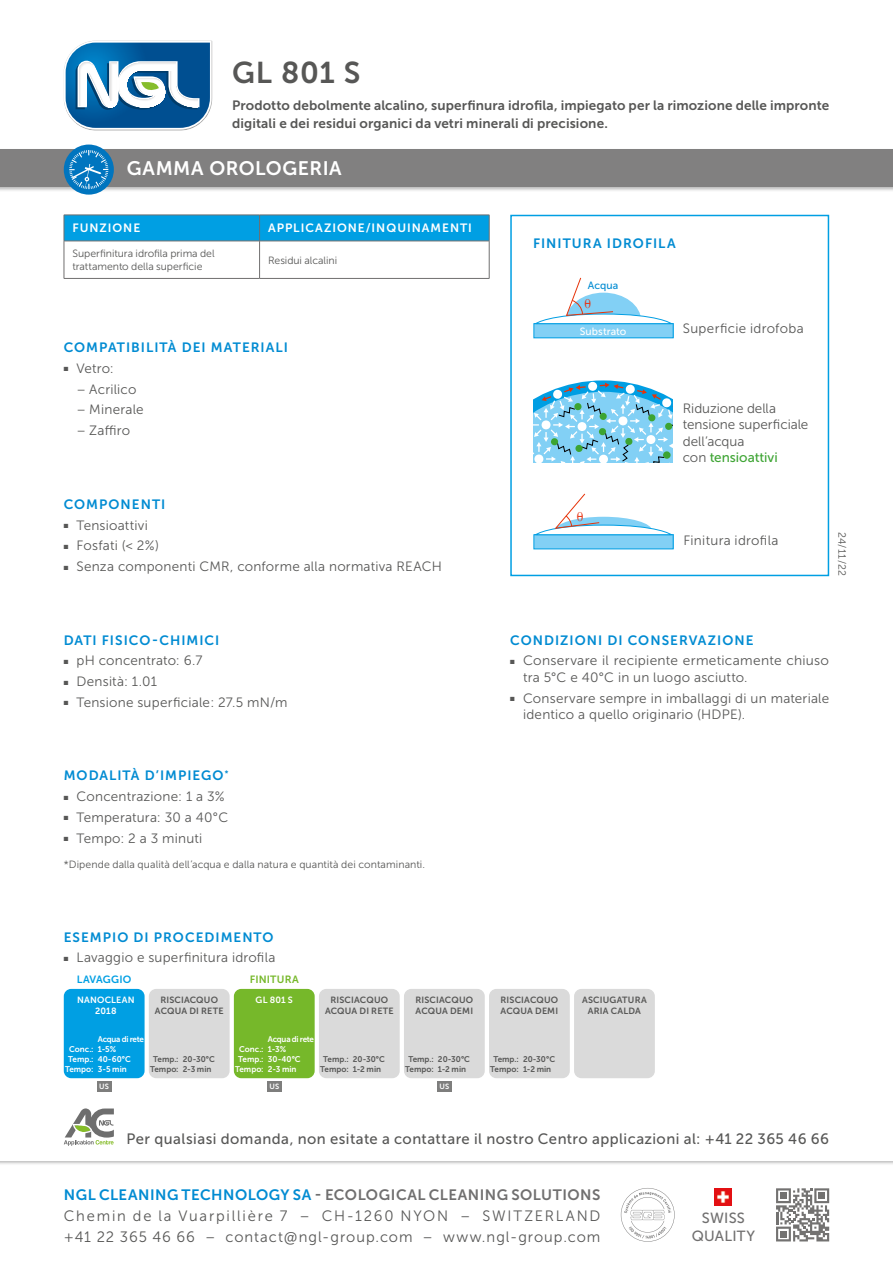
<style>
.page{position:relative;width:893px;height:1263px;background:#fff}
.page>*{position:absolute;margin:0;border:0;box-sizing:border-box;transform-origin:0 0}
.t1{font:30px "Museo Sans 700";color:#575756}
.t2{font:19.5px "Museo Sans 700";letter-spacing:.025em;color:#fff}
.t3{font:15px/21px "Museo Sans 300";letter-spacing:.105em;color:#575756}
.t4{font:15px "Museo Sans 500";letter-spacing:.03em;color:#575756}
.t5{font:15px "Museo Sans 700";letter-spacing:.035em;color:#706f6f}
.t6{font:14.7px/17.7px "Museo Sans 500";letter-spacing:.015em;color:#706f6f;text-align:center}
.t7{font:13.5px/16.5px "Museo Sans 300";letter-spacing:.015em;color:#575756}
.t8{font:13.5px/18px "Museo Sans 700";letter-spacing:.01em;color:#575756}
.t9{font:13.5px "Museo Sans 700";letter-spacing:.075em;color:#008bd2}
.t10{font:13.5px/16.5px "Museo Sans 300";letter-spacing:-.005em;color:#575756}
.t11{font:13.5px "Museo Sans 500";color:#3fa535}
.t12{font:13.5px "Baskerville";color:#e63312}
.t13{font:12px "Museo Sans 700";letter-spacing:.08em;color:#fff}
.t14{font:10.5px/12.6px "Museo Sans 300";color:#575756}
.t15{font:10.5px "Museo Sans 500";letter-spacing:.005em;color:#fff}
.t16{font:10.5px "Museo Sans 700";letter-spacing:.015em;color:#76b82a}
.t17{font:10.5px "Museo Sans 700";letter-spacing:.015em;color:#009fe3}
.t18{font:10.5px "Museo Sans 500";letter-spacing:.005em;color:#008bd2}
.t19{font:9px/10.8px "Museo Sans 700";letter-spacing:.02em;color:#575756;text-align:center}
.t20{font:9px/10.8px "Museo Sans 700";letter-spacing:.02em;color:#fff;text-align:center}
.t21{font:8.25px/9.9px "Museo Sans 700";color:#575756;text-align:center}
.t22{font:8.25px/9.9px "Museo Sans 700";letter-spacing:-.03em;color:#fff}
.t23{font:8.25px/9.9px "Museo Sans 700";letter-spacing:-.005em;color:#fff;text-align:center}
.t24{font:7.5px "Museo Sans 700";color:#fff}
.s1{font-family:"Museo Sans 300";color:#575756}
.s2{color:#008bd2}
.s3{font-family:"Acumin Variable Concept"}
</style>
<div class="page">
<div style="left:0;top:148px;width:893px;height:45px;background:#000;opacity:.3"></div>
<div style="left:0;top:149px;width:893px;height:38px;background:#818080"></div>
<svg style="left:64px;top:1108px;width:50px;height:38px"></svg>
<img style="left:92px;top:130px;width:93px;height:1px">
<svg style="left:64px;top:41px;width:148px;height:89px"></svg>
<svg style="left:776px;top:1188px;width:53px;height:53px"></svg>
<img style="left:715px;top:1188px;width:17px;height:17px">
<svg style="left:621px;top:1188px;width:54px;height:54px"></svg>
<div style="left:64px;top:145px;width:50px;height:50px;background:#0075bf;border-radius:50%"></div>
<svg style="left:69px;top:150px;width:39px;height:39px"></svg>
<hr style="left:64px;top:241px;width:196px;height:1px;background:#706f6f">
<hr style="left:64px;top:241px;width:1px;height:37px;background:#706f6f">
<hr style="left:260px;top:241px;width:229px;height:1px;background:#706f6f">
<hr style="left:259px;top:241px;width:1px;height:37px;background:#706f6f">
<hr style="left:489px;top:241px;width:1px;height:37px;background:#706f6f">
<hr style="left:64px;top:278px;width:196px;height:1px;background:#706f6f">
<hr style="left:260px;top:278px;width:229px;height:1px;background:#706f6f">
<svg style="left:64px;top:215px;width:426px;height:26px;background:#049dde"></svg>
<div style="left:149px;top:989px;width:81px;height:89px;background:#dadada;border-radius:7px"></div>
<div style="left:319px;top:989px;width:81px;height:89px;background:#dadada;border-radius:7px"></div>
<div style="left:489px;top:989px;width:81px;height:89px;background:#dadada;border-radius:7px"></div>
<div style="left:574px;top:989px;width:81px;height:89px;background:#dadada;border-radius:7px"></div>
<div style="left:234px;top:989px;width:81px;height:89px;background:#76b82a;border-radius:7px"></div>
<div style="left:267px;top:1081px;width:14px;height:10px;background:#7e7e7d"></div>
<div style="left:404px;top:989px;width:81px;height:89px;background:#dadada;border-radius:7px"></div>
<div style="left:437px;top:1081px;width:15px;height:10px;background:#7e7e7d"></div>
<div style="left:64px;top:989px;width:81px;height:89px;background:#009fe3;border-radius:7px"></div>
<div style="left:97px;top:1081px;width:14px;height:10px;background:#7e7e7d"></div>
<div style="left:510px;top:215px;width:319px;height:361px;border:2px solid #009fe3"></div>
<svg style="left:534px;top:380px;width:139px;height:83px"></svg>
<div style="left:534px;top:324px;width:139px;height:14px;background:#82d0f5"></div>
<div style="left:534px;top:323px;width:139px;height:15px;border:1px solid #009ee3"></div>
<div style="left:534px;top:535px;width:139px;height:14px;background:#82d0f5"></div>
<div style="left:534px;top:534px;width:139px;height:15px;border:1px solid #009ee3"></div>
<svg style="left:535px;top:277px;width:137px;height:47px"></svg>
<svg style="left:535px;top:493px;width:137px;height:42px"></svg>
<h1 class="t1" style="left:232px;top:56px;width:130px">GL 801 S</h1>
<p class="t8" style="left:232px;top:96px;width:598px">Prodotto debolmente alcalino, superfinura idrofila, impiegato per la rimozione delle impronte digitali e dei residui organici da vetri minerali di precisione.</p>
<h2 class="t2" style="left:127px;top:158px;width:216px">GAMMA OROLOGERIA</h2>
<p class="t13" style="left:72px;top:222px;width:69px">FUNZIONE</p>
<p class="t13" style="left:268px;top:222px;width:205px">APPLICAZIONE/INQUINAMENTI</p>
<p class="t14" style="left:72px;top:247px;width:144px">Superfinitura idrofila prima del trattamento della superficie</p>
<p class="t14" style="left:268px;top:254px;width:71px">Residui alcalini</p>
<p class="t9" style="left:64px;top:340px;width:226px">COMPATIBILITÀ DEI MATERIALI</p>
<p class="t7" style="left:64px;top:360px;width:52px">■ Vetro:</p>
<p class="t7" style="left:77px;top:381px;width:61px">– Acrilico</p>
<p class="t7" style="left:77px;top:402px;width:69px">– Minerale</p>
<p class="t7" style="left:77px;top:422px;width:55px">– Zaffiro</p>
<p class="t9" style="left:64px;top:497px;width:103px">COMPONENTI</p>
<p class="t7" style="left:64px;top:517px;width:86px">■ Tensioattivi</p>
<p class="t7" style="left:64px;top:537px;width:97px">■ Fosfati (&lt; 2%)</p>
<p class="t7" style="left:64px;top:558px;width:379px">■ Senza componenti CMR, conforme alla normativa REACH</p>
<p class="t9" style="left:533px;top:235px;width:144px">FINITURA IDROFILA</p>
<p class="t18" style="left:588px;top:280px;width:32px">Acqua</p>
<p class="t12" style="left:585px;top:295px;width:8px">θ</p>
<p class="t15" style="left:580px;top:325px;width:48px">Substrato</p>
<p class="t12" style="left:577px;top:508px;width:8px">θ</p>
<p class="t7" style="left:683px;top:320px;width:122px">Superficie idrofoba</p>
<p class="t10" style="left:683px;top:400px;width:127px">Riduzione della tensione superficiale dell’acqua</p>
<p class="t11" style="left:683px;top:450px;width:96px"><span class="s1">con</span> tensioattivi</p>
<p class="t7" style="left:683px;top:532px;width:97px">Finitura idrofila</p>
<p class="t14" style="left:848px;top:532px;width:46px;rotate:90deg">24/11/22</p>
<p class="t9" style="left:64px;top:632px;width:157px">DATI FISICO-CHIMICI</p>
<p class="t7" style="left:64px;top:652px;width:140px">■ pH concentrato: 6.7</p>
<p class="t7" style="left:64px;top:673px;width:95px">■ Densità: 1.01</p>
<p class="t7" style="left:64px;top:694px;width:225px">■ Tensione superficiale : 27.5 mN/m</p>
<p class="t9" style="left:64px;top:768px;width:166px">MODALITÀ D’IMPIEGO<sup>*</sup></p>
<p class="t7" style="left:64px;top:788px;width:162px">■ Concentrazione: 1 a 3%</p>
<p class="t7" style="left:64px;top:809px;width:166px">■ Temperatura: 30 a 40°C</p>
<p class="t7" style="left:64px;top:830px;width:140px">■ Tempo: 2 a 3 minuti</p>
<p class="t14" style="left:64px;top:858px;width:363px">*Dipende dalla qualità dell’acqua e dalla natura e quantità dei contaminanti.</p>
<p class="t9" style="left:510px;top:632px;width:245px">CONDIZIONI DI CONSERVAZIONE</p>
<p class="t7" style="left:523px;top:652px;width:308px;text-indent:-13px">■ Conservare il recipiente ermeticamente chiuso tra 5°C e 40°C in un luogo asciutto.</p>
<p class="t7" style="left:523px;top:690px;width:308px;text-indent:-13px">■ Conservare sempre in imballaggi di un materiale identico a quello originario (HDPE).</p>
<p class="t9" style="left:64px;top:929px;width:211px">ESEMPIO DI PROCEDIMENTO</p>
<p class="t7" style="left:64px;top:949px;width:213px">■ Lavaggio e superfinitura idrofila</p>
<p class="t19" style="left:155px;top:994px;width:70px">RISCIACQUO<br>ACQUA DI RETE</p>
<p class="t17" style="left:77px;top:973px;width:56px">LAVAGGIO</p>
<p class="t20" style="left:77px;top:994px;width:59px">NANOCLEAN<br>2018</p>
<p class="t16" style="left:250px;top:973px;width:51px">FINITURA</p>
<p class="t20" style="left:256px;top:994px;width:39px">GL 801 S</p>
<p class="t19" style="left:325px;top:994px;width:70px">RISCIACQUO<br>ACQUA DI RETE</p>
<p class="t23" style="left:65px;top:1044px;width:30px">Conc. :<br>Temp. :<br>Tempo:</p>
<p class="t22" style="left:98px;top:1034px;width:48px">Acqua di rete<br>1-5%<br>40-60°C<br>3-5 min</p>
<p class="t21" style="left:150px;top:1054px;width:30px">Temp. :<br>Tempo:</p>
<p class="t21" style="left:183px;top:1054px;width:34px;text-align:left">20-30°C<br>2-3 min</p>
<p class="t24" style="left:99px;top:1082px;width:11px">US</p>
<p class="t23" style="left:235px;top:1044px;width:30px">Conc. :<br>Temp. :<br>Tempo:</p>
<p class="t22" style="left:268px;top:1034px;width:48px">Acqua di rete<br>1-3%<br>30-40°C<br>2-3 min</p>
<p class="t24" style="left:269px;top:1082px;width:11px">US</p>
<p class="t21" style="left:320px;top:1054px;width:30px">Temp. :<br>Tempo:</p>
<p class="t21" style="left:353px;top:1054px;width:34px;text-align:left">20-30°C<br>1-2 min</p>
<p class="t19" style="left:415px;top:994px;width:59px;text-align:left">RISCIACQUO<br>ACQUA DEMI</p>
<p class="t21" style="left:405px;top:1054px;width:30px">Temp. :<br>Tempo:</p>
<p class="t21" style="left:438px;top:1054px;width:34px;text-align:left">20-30°C<br>1-2 min</p>
<p class="t24" style="left:439px;top:1082px;width:11px">US</p>
<p class="t19" style="left:500px;top:994px;width:59px;text-align:left">RISCIACQUO<br>ACQUA DEMI</p>
<p class="t21" style="left:490px;top:1054px;width:30px">Temp. :<br>Tempo:</p>
<p class="t21" style="left:523px;top:1054px;width:34px;text-align:left">20-30°C<br>1-2 min</p>
<p class="t19" style="left:582px;top:994px;width:66px">ASCIUGATURA<br>ARIA CALDA</p>
<p class="t4" style="left:126px;top:1131px;width:704px">Per qualsiasi domanda, non esitate a contattare il nostro Centro applicazioni al: +41 22 365 46 66</p>
<p class="t5" style="left:64px;top:1186px;width:538px"><span class="s2">NGL CLEANING TECHNOLOGY SA</span> - ECOLOGICAL CLEANING SOLUTIONS</p>
<p class="t3" style="left:64px;top:1205px;width:538px">Chemin de la Vuarpillière 7 – CH-1260 NYON – SWITZERLAND +41 22 365 46 66 – contact<span class="s3">@</span>ngl-group.com – www.ngl-group.com</p>
<p class="t6" style="left:692px;top:1209px;width:65px">SWISS<br>QUALITY</p>
</div>
